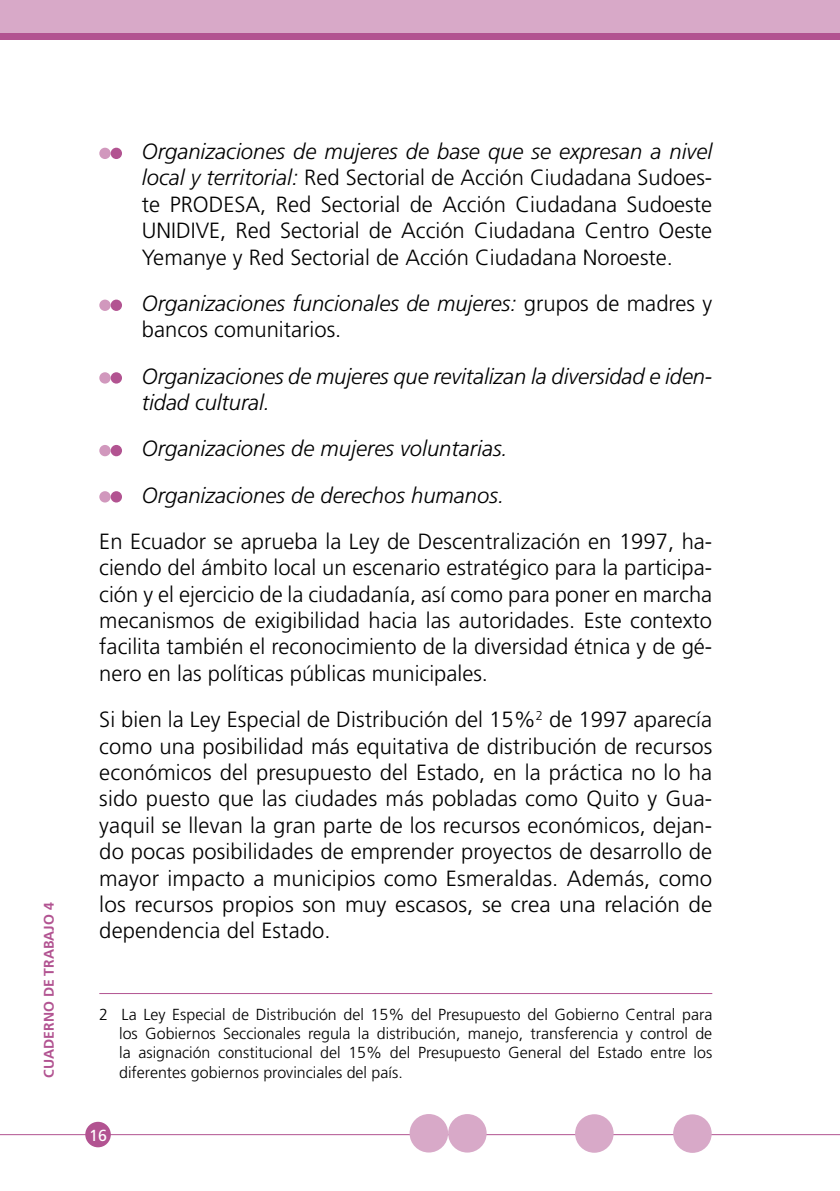
<style>
.page{position:relative;width:840px;height:1191px;background:#fff}
.page>*{position:absolute;margin:0;border:0;box-sizing:border-box;transform-origin:0 0}
.Texto_normal{font:300 22px/26.4px "Frutiger";color:#000;text-align:justify}
.subboliches{font:300 22px/26.4px "Frutiger";color:#000;text-align:justify}
.subboliches-2{font:italic 300 22px/26.4px "Frutiger";color:#000}
.pies{font:300 16px/19.2px "Frutiger";color:#000;text-align:justify}
.t1{font:16px "Frutiger";color:#fff}
.t2{font:700 14px "Frutiger";color:#b25391}
.s1{font-style:italic}
.s2{font-style:normal}
</style>
<div class="page">
<div style="left:0;top:0;width:839px;height:40px;background:#d8a9c8"></div>
<div style="left:0;top:33px;width:839px;height:7px;background:#b25391"></div>
<hr style="left:0;top:1134px;width:839px;height:1px;background:#b25391">
<div style="left:85px;top:1121px;width:26px;height:26px;background:#b25391;border-radius:50%"></div>
<div style="left:409px;top:1114px;width:39px;height:38px;background:#d8a9c8;border-radius:50%"></div>
<div style="left:448px;top:1114px;width:38px;height:38px;background:#d8a9c8;border-radius:50%"></div>
<div style="left:574px;top:1114px;width:39px;height:38px;background:#d8a9c8;border-radius:50%"></div>
<div style="left:672px;top:1114px;width:39px;height:38px;background:#d8a9c8;border-radius:50%"></div>
<hr style="left:839px;top:0;width:1px;height:40px;background:#d8a9c8">
<div style="left:99px;top:148px;width:12px;height:11px;background:#d198bd;border-radius:50%"></div>
<div style="left:111px;top:148px;width:11px;height:11px;background:#b25391;border-radius:50%"></div>
<div style="left:99px;top:299px;width:12px;height:12px;background:#d198bd;border-radius:50%"></div>
<div style="left:111px;top:299px;width:11px;height:12px;background:#b25391;border-radius:50%"></div>
<div style="left:99px;top:372px;width:12px;height:11px;background:#d198bd;border-radius:50%"></div>
<div style="left:111px;top:372px;width:11px;height:11px;background:#b25391;border-radius:50%"></div>
<div style="left:99px;top:445px;width:12px;height:11px;background:#d198bd;border-radius:50%"></div>
<div style="left:111px;top:445px;width:11px;height:11px;background:#b25391;border-radius:50%"></div>
<div style="left:99px;top:491px;width:12px;height:11px;background:#d198bd;border-radius:50%"></div>
<div style="left:111px;top:491px;width:11px;height:11px;background:#b25391;border-radius:50%"></div>
<hr style="left:99px;top:993px;width:612px;height:1px;background:#b25391">
<p class="t2" style="left:41px;top:1077px;width:177px;rotate:-90deg">CUADERNO DE TRABAJO 4</p>
<p class="subboliches" style="left:142px;top:138px;width:571px"><span class="s1">Organizaciones de mujeres de base que se expresan a nivel local y territorial:</span> Red Sectorial de Acción Ciudadana Sudoes&shy;te PRODESA, Red Sectorial de Acción Ciudadana Sudoeste UNIDIVE, Red Sectorial de Acción Ciudadana Centro Oeste Yemanye y Red Sectorial de Acción Ciudadana Noroeste.</p>
<p class="subboliches-2" style="left:142px;top:290px;width:571px">Organizaciones funcionales de mujeres: <span class="s2">grupos de madres y bancos comunitarios.</span></p>
<p class="subboliches-2" style="left:142px;top:363px;width:571px">Organizaciones de mujeres que revitalizan la diversidad e iden&shy;tidad cultural.</p>
<p class="subboliches-2" style="left:142px;top:435px;width:367px">Organizaciones de mujeres voluntarias.</p>
<p class="subboliches-2" style="left:142px;top:481px;width:363px">Organizaciones de derechos humanos.</p>
<p class="Texto_normal" style="left:99px;top:528px;width:614px">En Ecuador se aprueba la Ley de Descentralización en 1997, ha&shy;ciendo del ámbito local un escenario estratégico para la participa&shy;ción y el ejercicio de la ciudadanía, así como para poner en marcha mecanismos de exigibilidad hacia las autoridades. Este contexto facilita también el reconocimiento de la diversidad étnica y de gé&shy;nero en las políticas públicas municipales.</p>
<p class="Texto_normal" style="left:99px;top:706px;width:614px">Si bien la Ley Especial de Distribución del 15%<sup>2</sup> de 1997 aparecía como una posibilidad más equitativa de distribución de recursos económicos del presupuesto del Estado, en la práctica no lo ha sido puesto que las ciudades más pobladas como Quito y Gua&shy;yaquil se llevan la gran parte de los recursos económicos, dejan&shy;do pocas posibilidades de emprender proyectos de desarrollo de mayor impacto a municipios como Esmeraldas. Además, como los recursos propios son muy escasos, se crea una relación de dependencia del Estado.</p>
<p class="pies" style="left:119px;top:1004px;width:594px;text-indent:-20px">2 La Ley Especial de Distribución del 15% del Presupuesto del Gobierno Central para los Gobiernos Seccionales regula la distribución, manejo, transferencia y control de la asignación constitucional del 15% del Presupuesto General del Estado entre los diferentes gobiernos provinciales del país.</p>
<p class="t1" style="left:89px;top:1125px;width:19px">16</p>
</div>
